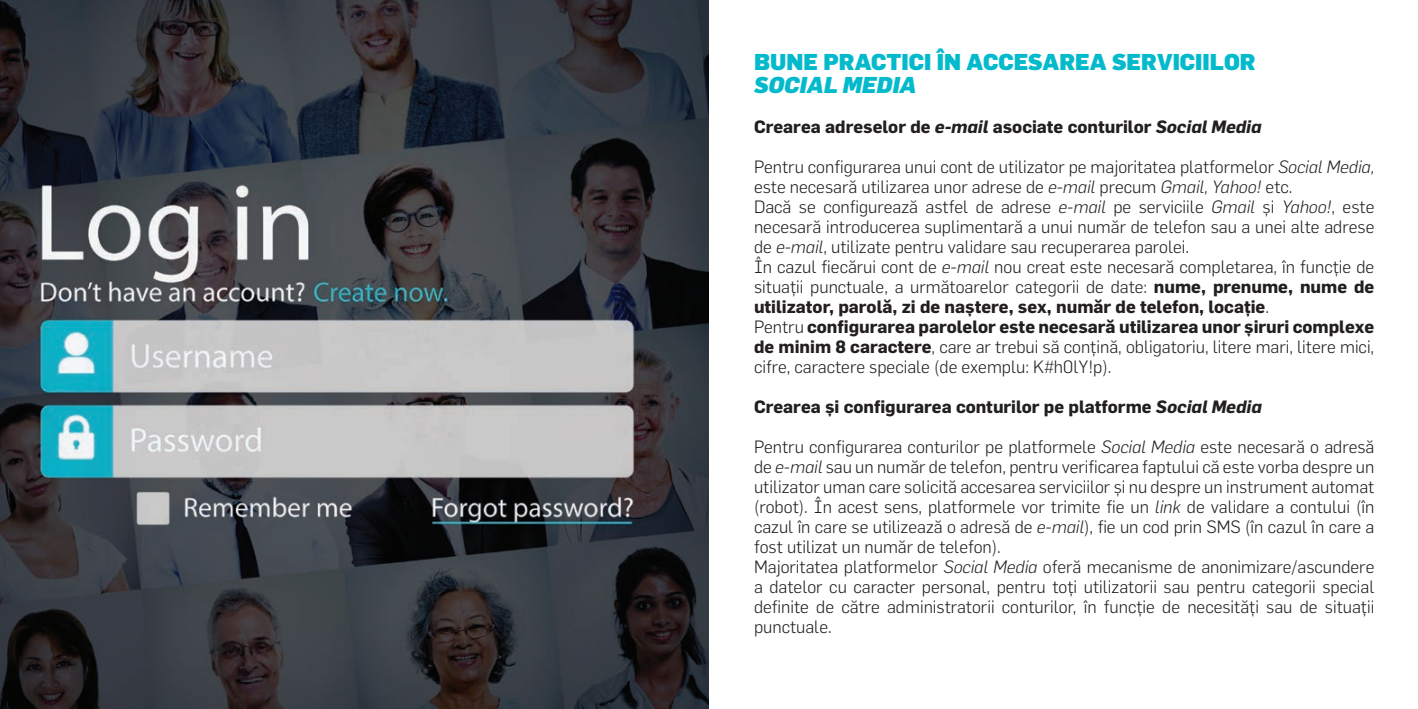
<style>
.page{position:relative;width:1418px;height:709px;background:#fff}
.page>*{position:absolute;margin:0;border:0;box-sizing:border-box;transform-origin:0 0}
.t1{font:900 22.5px "Flama";color:#03bacc}
.t2{font:italic 900 22.5px "Flama";color:#03bacc}
.t3{font:300 17.5px/20px "Flama";color:#231f20}
.t4{font:700 17.5px "Flama";color:#231f20}
.s1{font-style:italic}
.s2{font-weight:700}
</style>
<div class="page">
<img style="left:0;top:0;width:709px;height:709px">
<p class="t1" style="left:754px;top:48px;width:503px">BUNE PRACTICI ÎN ACCESAREA SERVICIILOR</p>
<p class="t2" style="left:754px;top:70px;width:164px">SOCIAL MEDIA</p>
<p class="t4" style="left:754px;top:116px;width:509px">Crearea adreselor de <span class="s1">e-mail</span> asociate conturilor <span class="s1">Social Media</span></p>
<p class="t3" style="left:754px;top:156px;width:622px">Pentru configurarea unui cont de utilizator pe majoritatea platformelor <span class="s1">Social Media, </span>este necesară utilizarea unor adrese de <span class="s1">e-mail</span> precum <span class="s1">Gmail, Yahoo!</span> etc.<br>Dacă se configurează astfel de adrese <span class="s1">e-mail</span> pe serviciile <span class="s1">Gmail</span> şi <span class="s1">Yahoo!</span>, este necesară introducerea suplimentară a unui număr de telefon sau a unei alte adrese de <span class="s1">e-mail</span>, utilizate pentru validare sau recuperarea parolei.<br>În cazul fiecărui cont de <span class="s1">e-mail</span> nou creat este necesară completarea, în funcţie de situaţii punctuale, a următoarelor categorii de date: <span class="s2">nume, prenume, nume de utilizator, parolă, zi de naştere, sex, număr de telefon, locaţie</span>.<br>Pentru <span class="s2">configurarea parolelor este necesară utilizarea unor şiruri complexe de minim 8 caractere</span>, care ar trebui să conţină, obligatoriu, litere mari, litere mici, cifre, caractere speciale (de exemplu: K#h0lY!p).</p>
<p class="t4" style="left:754px;top:396px;width:509px">Crearea şi configurarea conturilor pe platforme <span class="s1">Social Media</span></p>
<p class="t3" style="left:754px;top:436px;width:622px">Pentru configurarea conturilor pe platformele <span class="s1">Social Media</span> este necesară o adresă de <span class="s1">e-mail</span> sau un număr de telefon, pentru verificarea faptului că este vorba despre un utilizator uman care solicită accesarea serviciilor şi nu despre un instrument automat (robot). În acest sens, platformele vor trimite fie un <span class="s1">link</span> de validare a contului (în cazul în care se utilizează o adresă de <span class="s1">e-mail</span>), fie un cod prin SMS (în cazul în care a fost utilizat un număr de telefon).<br>Majoritatea platformelor <span class="s1">Social Media</span> oferă mecanisme de anonimizare/ascundere a datelor cu caracter personal, pentru toţi utilizatorii sau pentru categorii special definite de către administratorii conturilor, în funcţie de necesităţi sau de situaţii punctuale.</p>
</div>
